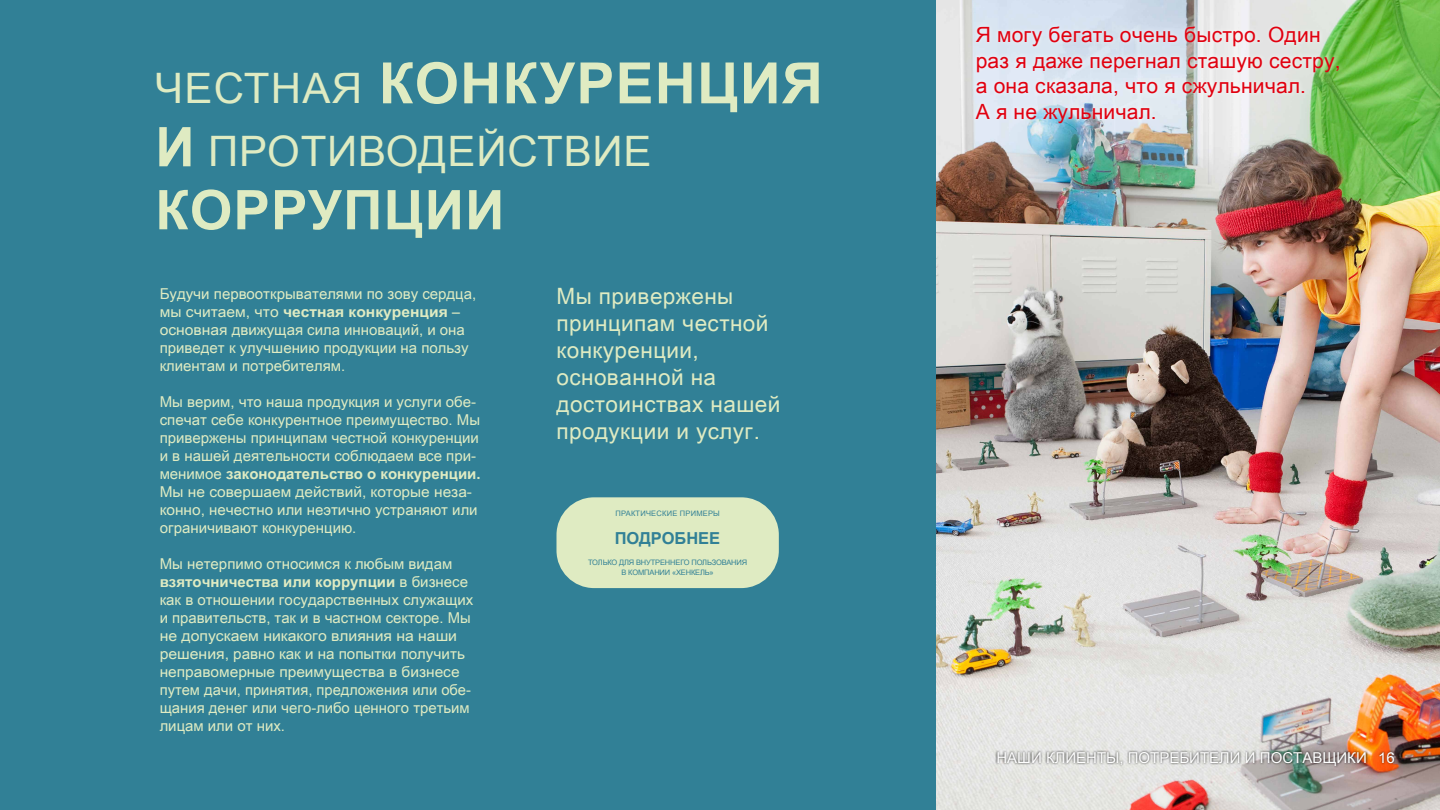
<style>
.page{position:relative;width:1440px;height:810px;background:#318096}
.page>*{position:absolute;margin:0;border:0;box-sizing:border-box;transform-origin:0 0}
.t1{font:700 57px "Arial";letter-spacing:.02em;color:#dfebc2}
.t2{font:700 54.75px "Arial";letter-spacing:.02em;color:#dfebc2}
.t3{font:42px "Arial";letter-spacing:.02em;color:#dfebc2}
.t4{font:22.5px/27px "Arial Unicode MS";letter-spacing:.02em;color:#dfebc2}
.t5{font:21px/25.5px "Arial Unicode MS";letter-spacing:.01em;color:#e1000f}
.t6{font:700 16.5px "Arial";color:#318096}
.t7{font:15px/18px "Arial Unicode MS";color:#dfebc2}
.t8{font:15px "Arial Unicode MS";color:#fff}
.t9{font:7.5px/10.5px "Arial";letter-spacing:-.02em;color:#318096;text-align:center}
.t10{font:7.5px "Arial";letter-spacing:.03em;color:#318096}
.s1{font-weight:400;font-size:42px}
.s2{font-weight:700;font-size:54.75px}
.s3{font-weight:700}
</style>
<div class="page">
<img style="left:937px;top:0;width:503px;height:810px">
<div style="left:971px;top:22px;width:373px;height:105px;background:#fff;opacity:.75"></div>
<div style="left:556px;top:497px;width:223px;height:91px;background:#dfebc2;border-radius:38px"></div>
<div style="left:1377px;top:750px;width:20px;height:15px;background:#000;opacity:.8"></div>
<div style="left:995px;top:750px;width:374px;height:18px;background:#000;opacity:.8"></div>
<h1 class="t1" style="left:155px;top:46px;width:669px"><span class="s1">ЧЕСТНАЯ</span> КОНКУРЕНЦИЯ</h1>
<h3 class="t3" style="left:155px;top:124px;width:498px"><span class="s2">И</span> ПРОТИВОДЕЙСТВИЕ</h3>
<h2 class="t2" style="left:155px;top:174px;width:351px">КОРРУПЦИИ</h2>
<p class="t7" style="left:160px;top:284px;width:318px">Будучи первооткрывателями по зову сердца, мы считаем, что <span class="s3">честная конкуренция</span> – основная движущая сила инноваций, и она приведет к улучшению продукции на пользу клиентам и потребителям.</p>
<p class="t7" style="left:160px;top:392px;width:322px">Мы верим, что наша продукция и услуги обе&shy;спечат себе конкурентное преимущество. Мы привержены принципам честной конкуренции и в нашей деятельности соблюдаем все при&shy;менимое <span class="s3">законодательство о конкуренции.<br></span>Мы не совершаем действий, которые неза&shy;конно, нечестно или неэтично устраняют или ограничивают конкуренцию.</p>
<p class="t7" style="left:160px;top:554px;width:315px">Мы нетерпимо относимся к любым видам <span class="s3">взяточничества или коррупции</span> в бизнесе как в отношении государственных служащих и правительств, так и в частном секторе. Мы не допускаем никакого влияния на наши решения, равно как и на попытки получить неправомерные преимущества в бизнесе путем дачи, принятия, предложения или обе&shy;щания денег или чего-либо ценного третьим лицам или от них.</p>
<h3 class="t4" style="left:556px;top:282px;width:225px">Мы привержены принципам честной конкуренции, основанной на достоинствах нашей продукции и услуг.</h3>
<p class="t10" style="left:615px;top:508px;width:106px">ПРАКТИЧЕСКИЕ ПРИМЕРЫ</p>
<p class="t6" style="left:615px;top:528px;width:107px">ПОДРОБНЕЕ</p>
<p class="t9" style="left:588px;top:557px;width:160px">ТОЛЬКО ДЛЯ ВНУТРЕННЕГО ПОЛЬЗОВАНИЯ<br>В КОМПАНИИ «ХЕНКЕЛЬ»</p>
<h3 class="t5" style="left:976px;top:21px;width:366px">Я могу бегать очень быстро. Один раз я даже перегнал сташую сестру, а она сказала, что я сжульничал.<br>А я не жульничал.</h3>
<p class="t8" style="left:996px;top:747px;width:400px">НАШИ КЛИЕНТЫ, ПОТРЕБИТЕЛИ И ПОСТАВЩИКИ 16</p>
</div>
